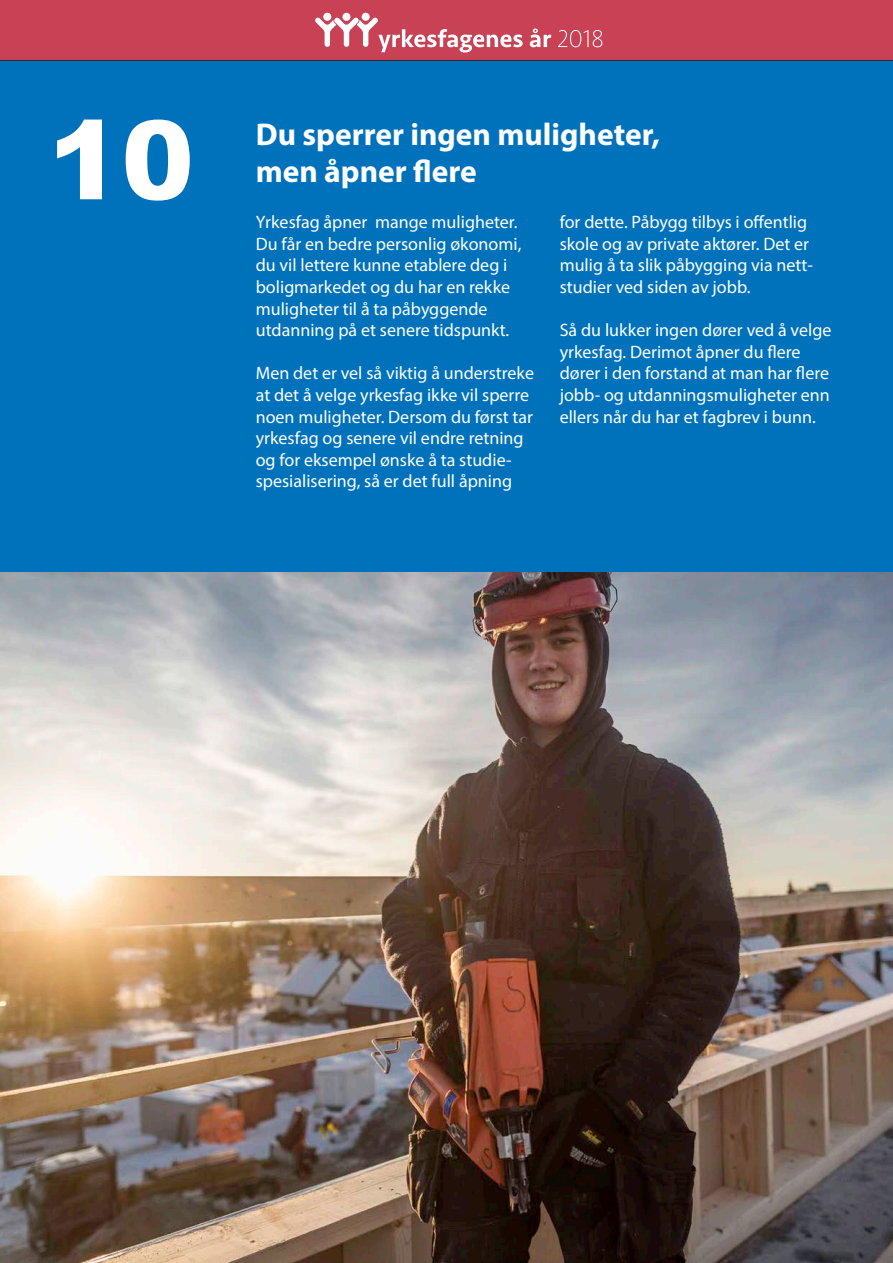
<style>
.page{position:relative;width:893px;height:1263px;background:#fff}
.page>*{position:absolute;margin:0;border:0;box-sizing:border-box;transform-origin:0 0}
.Head_1{font:900 109.5px "Arial";color:#fff}
.t1{font:700 31.5px/37.8px "Myriad Pro";color:#fff}
.t2{font:18px/21.6px "Myriad Pro";color:#fff}
</style>
<div class="page">
<img style="left:0;top:571px;width:893px;height:692px">
<div style="left:0;top:0;width:893px;height:61px;background:#c84155"></div>
<div style="left:0;top:61px;width:893px;height:510px;background:#0072bc"></div>
<svg style="left:530px;top:29px;width:21px;height:18px"></svg>
<svg style="left:558px;top:30px;width:44px;height:17px"></svg>
<div style="left:362px;top:13px;width:8px;height:8px;background:#fff;border-radius:50%"></div>
<div style="left:323px;top:13px;width:8px;height:8px;background:#fff;border-radius:50%"></div>
<div style="left:342px;top:13px;width:8px;height:8px;background:#fff;border-radius:50%"></div>
<svg style="left:315px;top:18px;width:208px;height:34px"></svg>
<p class="Head_1" style="left:48px;top:81px;width:148px">10</p>
<p class="t1" style="left:256px;top:114px;width:406px">Du sperrer ingen muligheter, men åpner flere</p>
<p class="t2" style="left:256px;top:211px;width:267px">Yrkesfag åpner mange muligheter.<br>Du får en bedre personlig økonomi, du vil lettere kunne etablere deg i boligmarkedet og du har en rekke muligheter til å ta påbyggende utdanning på et senere tidspunkt.</p>
<p class="t2" style="left:256px;top:362px;width:280px">Men det er vel så viktig å understreke at det å velge yrkesfag ikke vil sperre noen muligheter. Dersom du først tar yrkesfag og senere vil endre retning og for eksempel ønske å ta studie&shy;spesialisering, så er det full åpning</p>
<p class="t2" style="left:560px;top:211px;width:255px">for dette. Påbygg tilbys i offentlig skole og av private aktører. Det er mulig å ta slik påbygging via nett&shy;studier ved siden av jobb.</p>
<p class="t2" style="left:560px;top:319px;width:273px">Så du lukker ingen dører ved å velge yrkesfag. Derimot åpner du flere dører i den forstand at man har flere jobb- og utdanningsmuligheter enn ellers når du har et fagbrev i bunn.</p>
</div>
